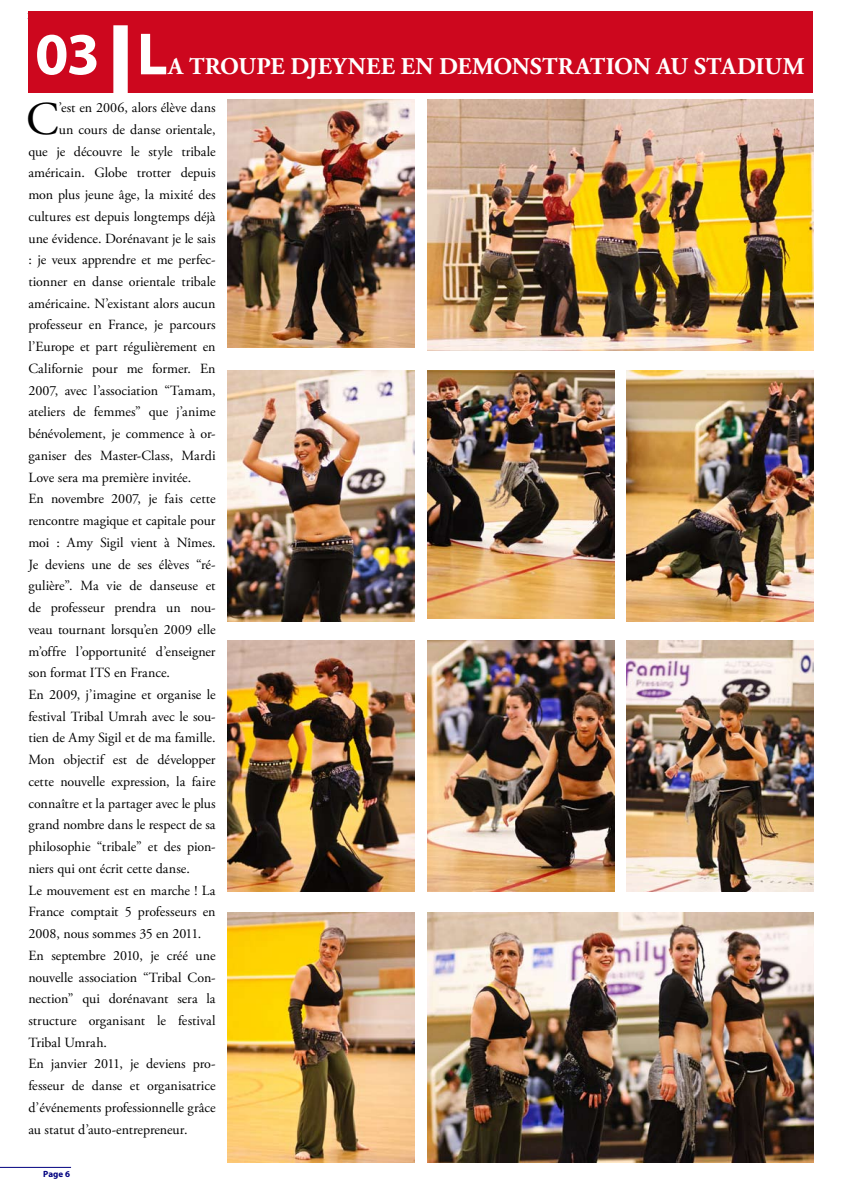
<style>
.page{position:relative;width:842px;height:1191px;background:#fff}
.page>*{position:absolute;margin:0;border:0;box-sizing:border-box;transform-origin:0 0}
.t1{font:700 60px "Myriad Pro";color:#fff}
.t2{font:46.8px "Adobe Garamond Pro";color:#000}
.t3{font:700 24px "Adobe Garamond Pro";letter-spacing:.005em;color:#fff}
.t4{font:700 24px "Adobe Garamond Pro";letter-spacing:.15em;color:#fff}
.t5{font:14px "Adobe Garamond Pro";letter-spacing:-.005em;color:#000}
.t6{font:700 9px "Myriad Pro";color:#000080}
</style>
<div class="page">
<hr style="left:0;top:1166px;width:71px;height:1px;background:#000080">
<div style="left:28px;top:12px;width:785px;height:81px;background:#cd071e"></div>
<div style="left:113px;top:25px;width:15px;height:68px;border:8px solid #fff"></div>
<img style="left:228px;top:99px;width:187px;height:248px">
<img style="left:228px;top:912px;width:187px;height:250px">
<img style="left:228px;top:370px;width:187px;height:251px">
<img style="left:228px;top:641px;width:187px;height:250px">
<img style="left:427px;top:99px;width:387px;height:252px">
<img style="left:427px;top:912px;width:387px;height:250px">
<img style="left:427px;top:370px;width:187px;height:248px">
<img style="left:427px;top:641px;width:187px;height:250px">
<img style="left:626px;top:370px;width:188px;height:251px">
<img style="left:626px;top:641px;width:188px;height:250px">
<h1 class="t1" style="left:35px;top:15px;width:134px">03 |L</h1>
<h3 class="t4" style="left:168px;top:53px;width:197px">ATROUPEDJEYNEE</h3>
<h3 class="t3" style="left:401px;top:53px;width:157px">EN DEMONSTRATI</h3>
<h3 class="t3" style="left:614px;top:53px;width:109px">ON AU STADIU</h3>
<h3 class="t3" style="left:783px;top:53px;width:23px">M</h3>
<h2 class="t2" style="left:26px;top:91px;width:34px">C</h2>
<p class="t5" style="left:59px;top:99px;width:158px">’est en 2006, alors élève dans</p>
<p class="t5" style="left:59px;top:121px;width:158px">un cours de danse orientale,</p>
<p class="t5" style="left:28px;top:143px;width:189px">que je découvre le style tribale</p>
<p class="t5" style="left:28px;top:164px;width:189px">américain. Globe trotter depuis</p>
<p class="t5" style="left:28px;top:186px;width:189px">mon plus jeune âge, la mixité des</p>
<p class="t5" style="left:28px;top:208px;width:189px">cultures est depuis longtemps déjà</p>
<p class="t5" style="left:28px;top:230px;width:189px">une évidence. Dorénavant je le sais</p>
<p class="t5" style="left:28px;top:251px;width:189px">: je veux apprendre et me perfec-</p>
<p class="t5" style="left:28px;top:273px;width:189px">tionner en danse orientale tribale</p>
<p class="t5" style="left:28px;top:295px;width:189px">américaine. N’existant alors aucun</p>
<p class="t5" style="left:28px;top:316px;width:189px">professeur en France, je parcours</p>
<p class="t5" style="left:28px;top:338px;width:189px">l’Europe et part régulièrement en</p>
<p class="t5" style="left:28px;top:360px;width:189px">Californie pour me former. En</p>
<p class="t5" style="left:28px;top:382px;width:189px">2007, avec l’association “Tamam,</p>
<p class="t5" style="left:28px;top:403px;width:189px">ateliers de femmes” que j’anime</p>
<p class="t5" style="left:28px;top:425px;width:189px">bénévolement, je commence à or-</p>
<p class="t5" style="left:28px;top:447px;width:189px">ganiser des Master-Class, Mardi</p>
<p class="t5" style="left:28px;top:469px;width:164px">Love sera ma première invitée.</p>
<p class="t5" style="left:28px;top:490px;width:189px">En novembre 2007, je fais cette</p>
<p class="t5" style="left:28px;top:512px;width:189px">rencontre magique et capitale pour</p>
<p class="t5" style="left:28px;top:534px;width:189px">moi : Amy Sigil vient à Nîmes.</p>
<p class="t5" style="left:28px;top:556px;width:189px">Je deviens une de ses élèves “ré-</p>
<p class="t5" style="left:28px;top:577px;width:189px">gulière”. Ma vie de danseuse et</p>
<p class="t5" style="left:28px;top:599px;width:189px">de professeur prendra un nou-</p>
<p class="t5" style="left:28px;top:621px;width:189px">veau tournant lorsqu’en 2009 elle</p>
<p class="t5" style="left:28px;top:642px;width:189px">m’offre l’opportunité d’enseigner</p>
<p class="t5" style="left:28px;top:664px;width:143px">son format ITS en France.</p>
<p class="t5" style="left:28px;top:686px;width:189px">En 2009, j’imagine et organise le</p>
<p class="t5" style="left:28px;top:708px;width:189px">festival Tribal Umrah avec le sou-</p>
<p class="t5" style="left:28px;top:729px;width:189px">tien de Amy Sigil et de ma famille.</p>
<p class="t5" style="left:28px;top:751px;width:189px">Mon objectif est de développer</p>
<p class="t5" style="left:28px;top:773px;width:189px">cette nouvelle expression, la faire</p>
<p class="t5" style="left:28px;top:795px;width:189px">connaître et la partager avec le plus</p>
<p class="t5" style="left:28px;top:816px;width:189px">grand nombre dans le respect de sa</p>
<p class="t5" style="left:28px;top:838px;width:189px">philosophie “tribale” et des pion-</p>
<p class="t5" style="left:28px;top:860px;width:163px">niers qui ont écrit cette danse.</p>
<p class="t5" style="left:28px;top:881px;width:189px">Le mouvement est en marche ! La</p>
<p class="t5" style="left:28px;top:903px;width:189px">France comptait 5 professeurs en</p>
<p class="t5" style="left:28px;top:925px;width:175px">2008, nous sommes 35 en 2011.</p>
<p class="t5" style="left:28px;top:947px;width:189px">En septembre 2010, je créé une</p>
<p class="t5" style="left:28px;top:968px;width:189px">nouvelle association “Tribal Con-</p>
<p class="t5" style="left:28px;top:990px;width:189px">nection” qui dorénavant sera la</p>
<p class="t5" style="left:28px;top:1012px;width:189px">structure organisant le festival</p>
<p class="t5" style="left:28px;top:1034px;width:80px">Tribal Umrah.</p>
<p class="t5" style="left:28px;top:1055px;width:189px">En janvier 2011, je deviens pro-</p>
<p class="t5" style="left:28px;top:1077px;width:189px">fesseur de danse et organisatrice</p>
<p class="t5" style="left:28px;top:1099px;width:189px">d’événements professionnelle grâce</p>
<p class="t5" style="left:28px;top:1120px;width:161px">au statut d’auto-entrepreneur.</p>
<p class="t6" style="left:43px;top:1168px;width:28px">page 6</p>
</div>
